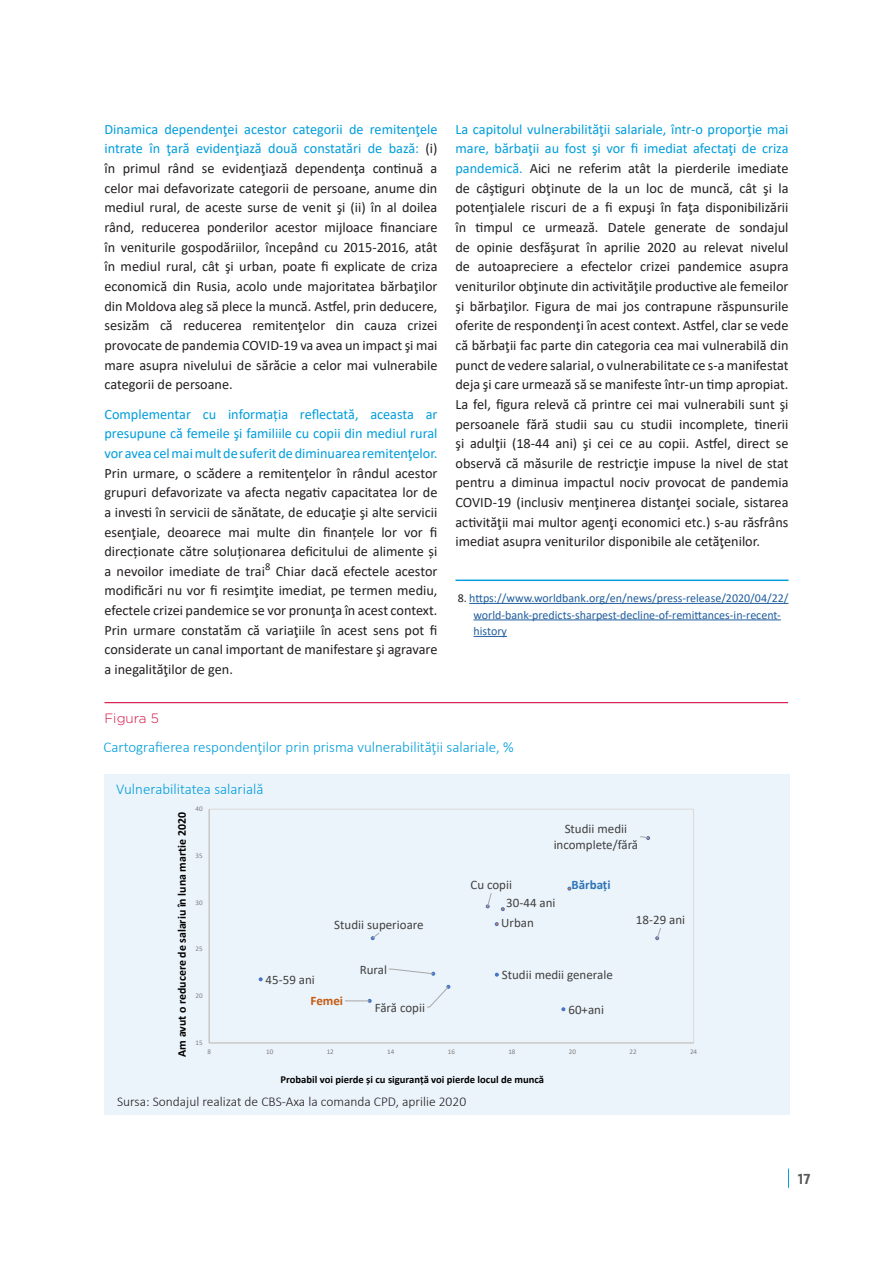
<style>
.page{position:relative;width:893px;height:1263px;background:#fff}
.page>*{position:absolute;margin:0;border:0;box-sizing:border-box;transform-origin:0 0}
.t1{font:300 15px "Calibri";color:#009ddc}
.t2{font:15px "The Sans Bold Caps";color:#58595b}
.t3{font:14.25px/19.6px "Calibri";color:#231f20;text-align:justify}
.t4{font:14.25px/19.6px "Calibri";color:#009ddc;text-align:justify}
.t5{font:300 13.5px "Calibri";color:#231f20}
.t6{font:300 13.5px "Gotham";color:#d31245}
.t7{font:12.9px/15.8px "Calibri";color:#404040;text-align:center}
.t8{font:700 12.9px "Calibri";color:#2e75b6}
.t9{font:700 12.9px "Calibri";color:#c55a11}
.t10{font:12px/16.5px "Calibri";color:#215e9e}
.t11{font:700 11.85px "Calibri";color:#000}
.t12{font:700 10.65px "Calibri";color:#000}
.t13{font:7.05px "Calibri";letter-spacing:.005em;color:#7f7f7f}
.s1{color:#009ddc}
.s2{color:#231f20}
</style>
<div class="page">
<svg style="left:788px;top:1168px;width:1px;height:20px"></svg>
<div style="left:104px;top:774px;width:686px;height:340px;background:#ecf4fb"></div>
<hr style="left:455px;top:579px;width:333px;height:2px;background:#009ddc">
<hr style="left:469px;top:603px;width:319px;height:1px;background:#215e9e">
<hr style="left:473px;top:619px;width:308px;height:1px;background:#215e9e">
<hr style="left:473px;top:636px;width:34px;height:1px;background:#215e9e">
<hr style="left:104px;top:702px;width:684px;height:1px;background:#d31245">
<div style="left:209px;top:809px;width:485px;height:234px;border:1px solid #d9d9d9"></div>
<hr style="left:209px;top:809px;width:1px;height:234px;background:#bfbfbf">
<hr style="left:209px;top:1043px;width:485px;height:1px;background:#bfbfbf">
<svg style="left:259px;top:977px;width:3px;height:4px"></svg>
<svg style="left:562px;top:1007px;width:3px;height:4px"></svg>
<svg style="left:495px;top:973px;width:4px;height:3px"></svg>
<svg style="left:501px;top:907px;width:4px;height:4px"></svg>
<svg style="left:495px;top:922px;width:3px;height:4px"></svg>
<svg style="left:345px;top:999px;width:26px;height:3px"></svg>
<svg style="left:655px;top:928px;width:6px;height:12px"></svg>
<svg style="left:640px;top:836px;width:10px;height:4px"></svg>
<svg style="left:371px;top:932px;width:9px;height:8px"></svg>
<svg style="left:389px;top:969px;width:46px;height:6px"></svg>
<svg style="left:486px;top:893px;width:6px;height:15px"></svg>
<svg style="left:427px;top:985px;width:23px;height:22px"></svg>
<p class="t3" style="left:104px;top:119px;width:335px"><span class="s1">Dinamica dependenţei acestor categorii de remitenţele intrate în ţară evidenţiază două constatări de bază:</span> (i) în primul rând se evidenţiază dependenţa continuă a celor mai defavorizate categorii de persoane, anume din mediul rural, de aceste surse de venit şi (ii) în al doilea rând, reducerea ponderilor acestor mijloace financiare în veniturile gospodăriilor, începând cu 2015-2016, atât în mediul rural, cât şi urban, poate fi explicate de criza economică din Rusia, acolo unde majoritatea bărbaţilor din Moldova aleg să plece la muncă. Astfel, prin deducere, sesizăm că reducerea remitenţelor din cauza crizei provocate de pandemia COVID-19 va avea un impact şi mai mare asupra nivelului de sărăcie a celor mai vulnerabile categorii de persoane.</p>
<p class="t4" style="left:104px;top:404px;width:335px">Complementar cu informația reflectată, aceasta ar presupune că femeile şi familiile cu copii din mediul rural vor avea cel mai mult de suferit de diminuarea remitenţelor.</p>
<p class="t3" style="left:104px;top:463px;width:335px">Prin urmare, o scădere a remitenţelor în rândul acestor grupuri defavorizate va afecta negativ capacitatea lor de a investi în servicii de sănătate, de educaţie şi alte servicii esenţiale, deoarece mai multe din finanțele lor vor fi direcționate către soluționarea deficitului de alimente și a nevoilor imediate de trai<sup>8</sup> Chiar dacă efectele acestor modificări nu vor fi resimţite imediat, pe termen mediu, efectele crizei pandemice se vor pronunţa în acest context.<br>Prin urmare constatăm că variaţiile în acest sens pot fi considerate un canal important de manifestare şi agravare a inegalităţilor de gen.</p>
<p class="t6" style="left:104px;top:711px;width:56px">Figura 5</p>
<p class="t3" style="left:455px;top:119px;width:335px"><span class="s1">La capitolul vulnerabilităţii salariale, într-o proporţie mai mare, bărbaţii au fost şi vor fi imediat afectaţi de criza pandemică.</span> Aici ne referim atât la pierderile imediate de câştiguri obţinute de la un loc de muncă, cât şi la potenţialele riscuri de a fi expuşi în faţa disponibilizării în timpul ce urmează. Datele generate de sondajul de opinie desfăşurat în aprilie 2020 au relevat nivelul de autoapreciere a efectelor crizei pandemice asupra veniturilor obţinute din activităţile productive ale femeilor şi bărbaţilor. Figura de mai jos contrapune răspunsurile oferite de respondenţi în acest context. Astfel, clar se vede că bărbaţii fac parte din categoria cea mai vulnerabilă din punct de vedere salarial, o vulnerabilitate ce s-a manifestat deja şi care urmează să se manifeste într-un timp apropiat.<br>La fel, figura relevă că printre cei mai vulnerabili sunt şi persoanele fără studii sau cu studii incomplete, tinerii şi adulţii (18-44 ani) şi cei ce au copii. Astfel, direct se observă că măsurile de restricţie impuse la nivel de stat pentru a diminua impactul nociv provocat de pandemia COVID-19 (inclusiv menţinerea distanţei sociale, sistarea activităţii mai multor agenţi economici etc.) s-au răsfrâns imediat asupra veniturilor disponibile ale cetăţenilor.</p>
<p class="t10" style="left:473px;top:589px;width:317px;text-indent:-16px"><span class="s2">8.</span> https://www.worldbank.org/en/news/press-release/2020/04/22/ world-bank-predicts-sharpest-decline-of-remittances-in-recent&shy;history</p>
<p class="t1" style="left:103px;top:738px;width:412px">Cartografierea respondenţilor prin prisma vulnerabilităţii salariale, %</p>
<p class="t1" style="left:116px;top:780px;width:149px">Vulnerabilitatea salarială</p>
<p class="t11" style="left:174px;top:1057px;width:246px;rotate:-90deg">Am avut o reducere de salariu în luna martie 2020</p>
<p class="t13" style="left:195px;top:804px;width:9px">40</p>
<p class="t13" style="left:195px;top:851px;width:9px">35</p>
<p class="t13" style="left:195px;top:897px;width:9px">30</p>
<p class="t13" style="left:195px;top:944px;width:9px">25</p>
<p class="t13" style="left:195px;top:991px;width:9px">20</p>
<p class="t13" style="left:195px;top:1038px;width:9px">15</p>
<p class="t7" style="left:470px;top:876px;width:43px">Cu copii</p>
<p class="t7" style="left:554px;top:821px;width:86px">Studii medii incomplete/fără</p>
<p class="t8" style="left:571px;top:875px;width:41px">Bărbați</p>
<p class="t7" style="left:266px;top:971px;width:51px">45-59 ani</p>
<p class="t7" style="left:506px;top:895px;width:51px">30-44 ani</p>
<p class="t7" style="left:334px;top:916px;width:91px">Studii superioare</p>
<p class="t7" style="left:501px;top:915px;width:34px">Urban</p>
<p class="t7" style="left:360px;top:961px;width:29px">Rural</p>
<p class="t7" style="left:502px;top:967px;width:112px">Studii medii generale</p>
<p class="t9" style="left:311px;top:992px;width:34px">Femei</p>
<p class="t7" style="left:375px;top:999px;width:52px">Fără copii</p>
<p class="t7" style="left:568px;top:1001px;width:37px">60+ani</p>
<p class="t7" style="left:636px;top:911px;width:51px">18-29 ani</p>
<p class="t13" style="left:207px;top:1047px;width:5px">8</p>
<p class="t13" style="left:266px;top:1047px;width:9px">10</p>
<p class="t13" style="left:327px;top:1047px;width:9px">12</p>
<p class="t13" style="left:387px;top:1047px;width:9px">14</p>
<p class="t13" style="left:448px;top:1047px;width:9px">16</p>
<p class="t13" style="left:508px;top:1047px;width:9px">18</p>
<p class="t13" style="left:569px;top:1047px;width:9px">20</p>
<p class="t13" style="left:629px;top:1047px;width:9px">22</p>
<p class="t13" style="left:690px;top:1047px;width:9px">24</p>
<p class="t12" style="left:280px;top:1072px;width:265px">Probabil voi pierde și cu siguranță voi pierde locul de muncă</p>
<p class="t5" style="left:117px;top:1093px;width:351px">Sursa: Sondajul realizat de CBS-Axa la comanda CPD, aprilie 2020</p>
<p class="t2" style="left:798px;top:1166px;width:14px">17</p>
</div>
